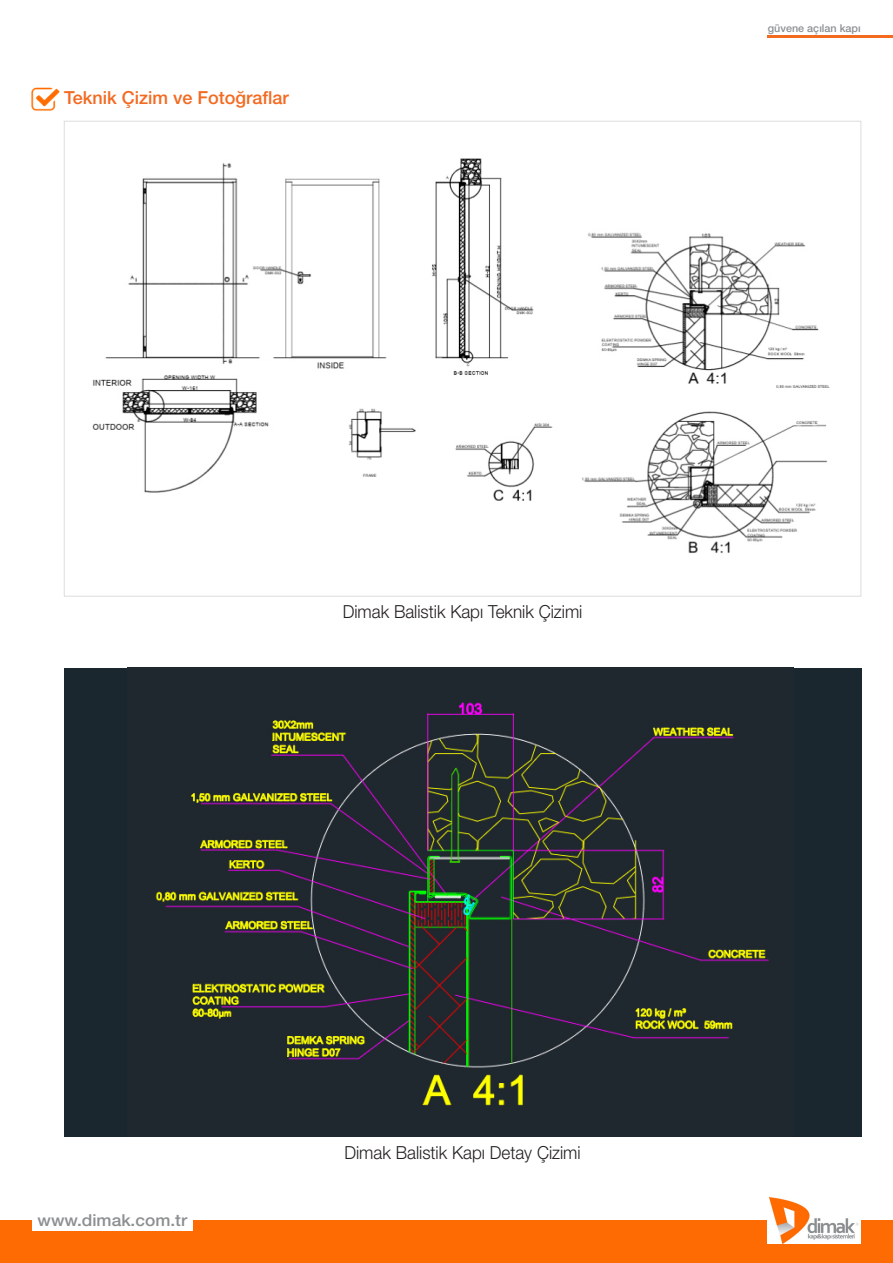
<style>
.page{position:relative;width:893px;height:1263px;background:#fff}
.page>*{position:absolute;margin:0;border:0;box-sizing:border-box;transform-origin:0 0}
.t1{font:300 18px "Helvetica Neue LT Pro";color:#231f20;scale:.95 1}
.t2{font:500 18px "Helvetica Neue LT Pro";color:#f36a21}
.t3{font:500 16.5px "Helvetica Neue LT Pro";color:#8c8f90}
.t4{font:500 16.5px "Helvetica Neue LT Pro";color:#8c8f90;scale:1.05 1}
.t5{font:500 10.8px "Helvetica Neue LT Pro";color:#8c8f90}
</style>
<div class="page">
<hr style="left:767px;top:36px;width:126px;height:2px;background:#f36a21">
<div style="left:0;top:1220px;width:893px;height:43px;background:#ff6b03"></div>
<div style="left:767px;top:1196px;width:94px;height:48px;background:#fff"></div>
<img style="left:770px;top:1197px;width:89px;height:46px">
<div style="left:32px;top:1210px;width:161px;height:21px;background:#fff"></div>
<img style="left:32px;top:87px;width:28px;height:24px">
<img style="left:92px;top:158px;width:738px;height:395px">
<div style="left:64px;top:668px;width:797px;height:468px;background:#1b272e"></div>
<img style="left:155px;top:702px;width:614px;height:404px">
<p class="t2" style="left:64px;top:87px;width:226px">Teknik Çizim ve Fotoğraflar</p>
<p class="t5" style="left:768px;top:21px;width:94px">güvene açılan kapı</p>
<p class="t1" style="left:343px;top:601px;width:254px">Dimak Balistik Kapı Teknik Çizimi</p>
<p class="t3" style="left:36px;top:1210px;width:154px">dimakfiredoors.com</p>
<p class="t4" style="left:38px;top:1210px;width:144px">www.dimak.com.tr</p>
<p class="t1" style="left:344px;top:1141px;width:250px">Dimak Balistik Kapı Detay Çizimi</p>
</div>
